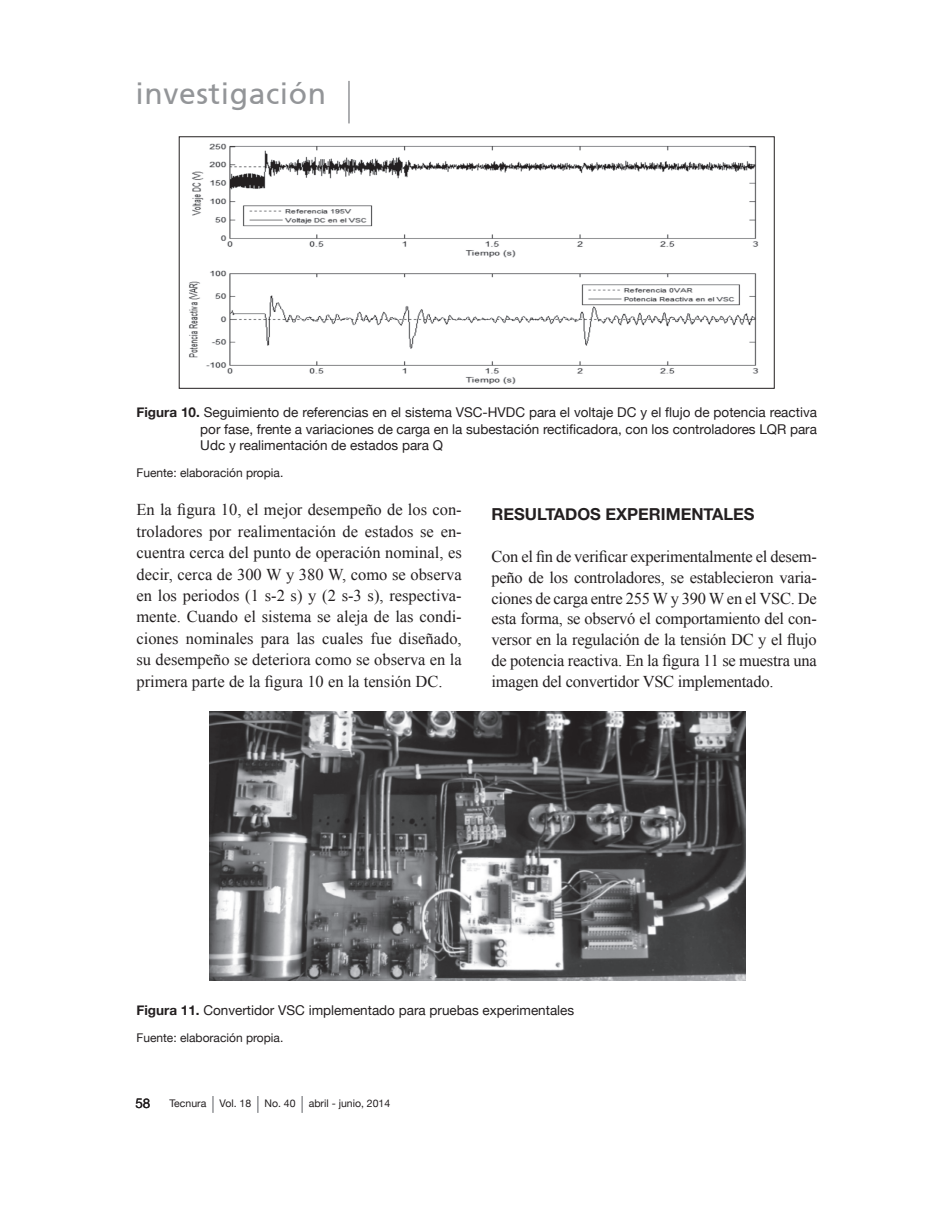
<style>
.page{position:relative;width:932px;height:1209px;background:#fff}
.page>*{position:absolute;margin:0;border:0;box-sizing:border-box;transform-origin:0 0}
.t1{font:30px "Frutiger CE";letter-spacing:.02em;color:#939598}
.t2{font:16.5px/21.5px "Times New Roman";letter-spacing:-.005em;color:#231f20;text-align:justify}
.t3{font:700 16.5px "Helvetica Neue";color:#231f20}
.t4{font:13.5px/16.2px "Helvetica Neue";color:#231f20;text-align:justify}
.t5{font:12px "Helvetica Neue";color:#231f20}
.t6{font:10.5px "Helvetica Neue";color:#231f20}
.s1{font-weight:700}
</style>
<div class="page">
<hr style="left:348px;top:81px;width:2px;height:42px;background:#939598">
<svg style="left:212px;top:1096px;width:2px;height:16px"></svg>
<svg style="left:257px;top:1096px;width:2px;height:16px"></svg>
<svg style="left:301px;top:1096px;width:2px;height:16px"></svg>
<img style="left:188px;top:143px;width:571px;height:241px">
<div style="left:179px;top:136px;width:595px;height:252px;border:1px solid #231f20"></div>
<img style="left:210px;top:711px;width:536px;height:269px">
<h1 class="t1" style="left:136px;top:76px;width:192px">investigación</h1>
<p class="t4" style="left:200px;top:405px;width:618px;text-indent:-64px"><span class="s1">Figura 10.</span> Seguimiento de referencias en el sistema VSC-HVDC para el voltaje DC y el flujo de potencia reactiva por fase, frente a variaciones de carga en la subestación rectificadora, con los controladores LQR para Udc y realimentación de estados para Q</p>
<p class="t5" style="left:136px;top:464px;width:148px">Fuente: elaboración propia.</p>
<p class="t2" style="left:136px;top:498px;width:327px">En la figura 10, el mejor desempeño de los con&shy;troladores por realimentación de estados se en&shy;cuentra cerca del punto de operación nominal, es decir, cerca de 300 W y 380 W, como se observa en los periodos (1 s-2 s) y (2 s-3 s), respectiva&shy;mente. Cuando el sistema se aleja de las condi&shy;ciones nominales para las cuales fue diseñado, su desempeño se deteriora como se observa en la primera parte de la figura 10 en la tensión DC.</p>
<p class="t3" style="left:492px;top:501px;width:265px">RESULTADOS EXPERIMENTALES</p>
<p class="t2" style="left:492px;top:546px;width:327px;line-height:20.7px">Con el fin de verificar experimentalmente el desem&shy;peño de los controladores, se establecieron varia&shy;ciones de carga entre 255 W y 390 W en el VSC. De esta forma, se observó el comportamiento del con&shy;versor en la regulación de la tensión DC y el flujo de potencia reactiva. En la figura 11 se muestra una imagen del convertidor VSC implementado.</p>
<p class="t4" style="left:136px;top:1002px;width:439px"><span class="s1">Figura 11.</span> Convertidor VSC implementado para pruebas experimentales</p>
<p class="t5" style="left:136px;top:1028px;width:148px">Fuente: elaboración propia.</p>
<p class="t4" style="left:135px;top:1095px;width:17px">58</p>
<p class="t6" style="left:169px;top:1095px;width:38px">Tecnura</p>
<p class="t6" style="left:220px;top:1095px;width:33px">Vol. 18</p>
<p class="t6" style="left:264px;top:1095px;width:33px">No. 40</p>
<p class="t6" style="left:309px;top:1095px;width:83px">abril - junio, 2014</p>
</div>
